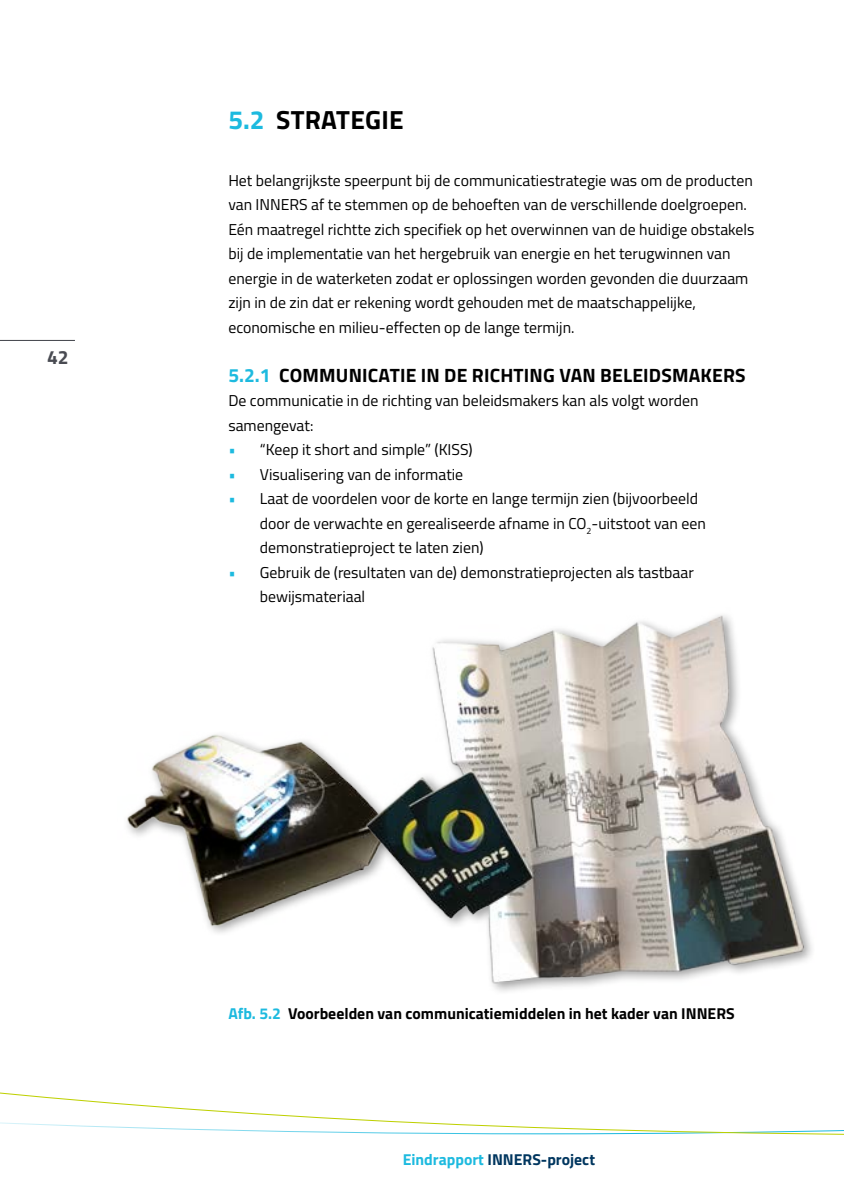
<style>
.page{position:relative;width:844px;height:1191px;background:#fff}
.page>*{position:absolute;margin:0;border:0;box-sizing:border-box;transform-origin:0 0}
.t1{font:700 26.25px "Titillium Web";letter-spacing:.01em;color:#000}
.t2{font:700 19.25px "Titillium Web";letter-spacing:.01em;color:#000}
.t3{font:700 19.25px "Titillium Web";color:#494b52}
.t4{font:15.75px/24.5px "Titillium Web";color:#000}
.t5{font:700 15.75px "Titillium Web";color:#000}
.t6{font:700 15.75px "Titillium Web";color:#00365f}
.s1{color:#1dbadf}
</style>
<div class="page">
<img style="left:127px;top:734px;width:227px;height:197px">
<img style="left:354px;top:615px;width:458px;height:375px">
<svg style="left:0;top:1092px;width:843px;height:43px"></svg>
<hr style="left:0;top:340px;width:75px;height:1px;background:#494b52">
<p class="t3" style="left:47px;top:342px;width:23px">42</p>
<h1 class="t1" style="left:228px;top:100px;width:177px"><span class="s1">5.2</span> STRATEGIE</h1>
<p class="t4" style="left:228px;top:167px;width:527px">Het belangrijkste speerpunt bij de communicatiestrategie was om de producten van INNERS af te stemmen op de behoeften van de verschillende doelgroepen.<br>Eén maatregel richtte zich specifiek op het overwinnen van de huidige obstakels bij de implementatie van het hergebruik van energie en het terugwinnen van energie in de waterketen zodat er oplossingen worden gevonden die duurzaam zijn in de zin dat er rekening wordt gehouden met de maatschappelijke, economische en milieu-effecten op de lange termijn.</p>
<p class="t2" style="left:228px;top:360px;width:518px"><span class="s1">5.2.1</span> COMMUNICATIE IN DE RICHTING VAN BELEIDSMAKERS</p>
<p class="t4" style="left:228px;top:387px;width:471px">De communicatie in de richting van beleidsmakers kan als volgt worden samengevat:</p>
<p class="t4" style="left:228px;top:436px;width:246px"><span class="s1">•</span> “Keep it short and simple” (KISS)</p>
<p class="t4" style="left:228px;top:461px;width:236px"><span class="s1">•</span> Visualisering van de informatie</p>
<p class="t4" style="left:260px;top:486px;width:447px;text-indent:-32px"><span class="s1">•</span> Laat de voordelen voor de korte en lange termijn zien (bijvoorbeeld door de verwachte en gerealiseerde afname in CO<sub>2</sub>-uitstoot van een demonstratieproject te laten zien)</p>
<p class="t4" style="left:260px;top:559px;width:435px;text-indent:-32px"><span class="s1">•</span> Gebruik de (resultaten van de) demonstratieprojecten als tastbaar bewijsmateriaal</p>
<p class="t5" style="left:228px;top:1001px;width:507px"><span class="s1">Afb. 5.2</span> Voorbeelden van communicatiemiddelen in het kader van INNERS</p>
<p class="t6" style="left:402px;top:1147px;width:194px"><span class="s1">Eindrapport</span> INNERS-project</p>
</div>
